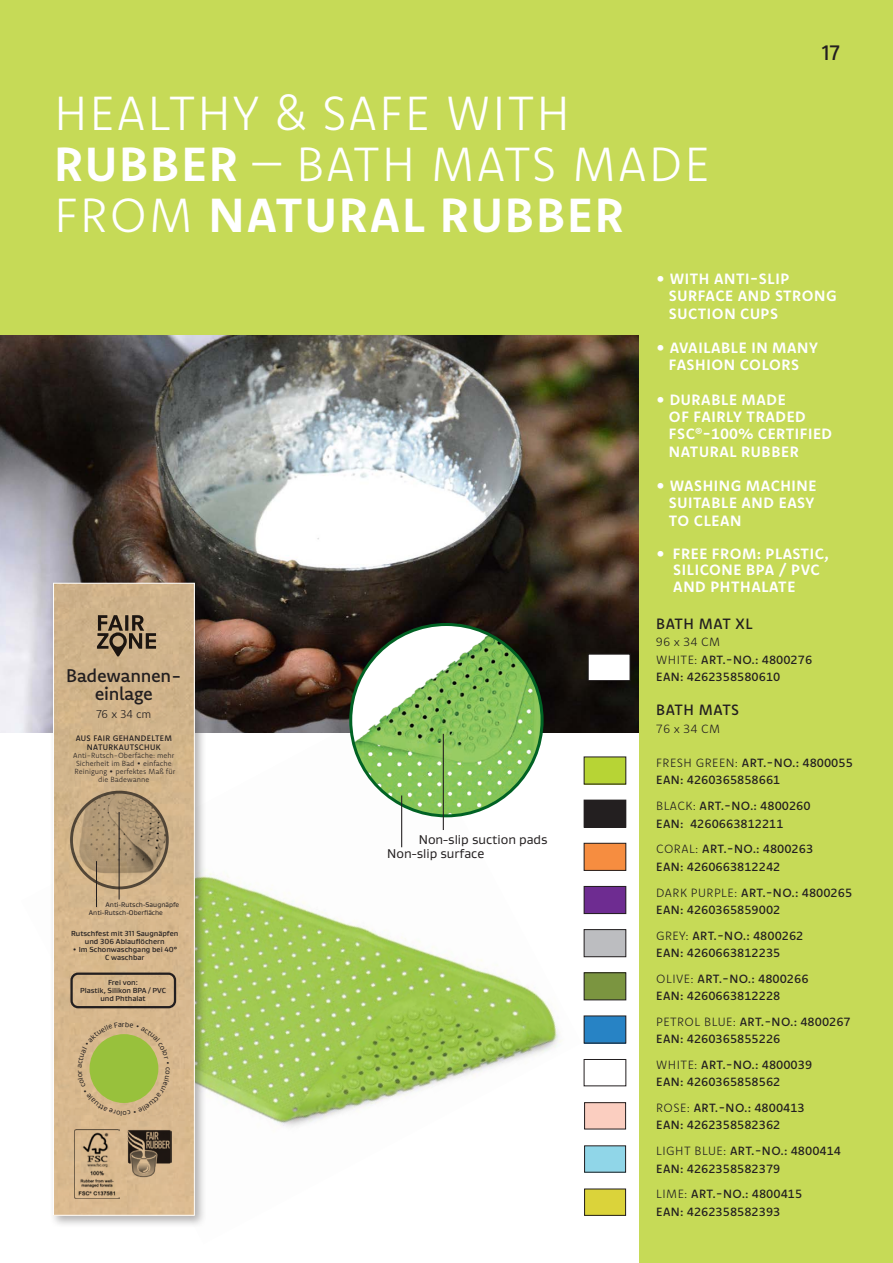
<style>
.page{position:relative;width:893px;height:1263px;background:#c6da57}
.page>*{position:absolute;margin:0;border:0;box-sizing:border-box;transform-origin:0 0}
.Fliesstext{font:700 48px/51px "Komet Pro";letter-spacing:.04em;color:#fff}
.Fliesstext-2{font:300 48px "Komet Pro";letter-spacing:.04em;color:#fff}
.t1{font:500 21px "Komet Pro";color:#231f20}
.t2{font:500 18.3px/18.3px "Komet Pro";letter-spacing:-.02em;color:#231f20;text-align:center}
.t3{font:700 15px/17.2px "Komet Pro";letter-spacing:.04em;color:#fff}
.t4{font:500 15px "Komet Pro";letter-spacing:.03em;color:#231f20}
.t5{font:13.05px "Gustan";color:#231f20}
.t6{font:500 12px "Komet Pro";color:#231f20}
.t7{font:300 12px "Komet Pro";color:#231f20}
.t8{font:300 11.55px "Komet Pro";color:#231f20}
.t9{font:500 8.1px/8.6px "Komet Pro";letter-spacing:.04em;color:#231f20;text-align:center}
.t10{font:500 7.5px/8.1px "Gustan";color:#231f20;text-align:center}
.t11{font:300 7.5px/8.1px "Komet Pro";color:#231f20;text-align:center}
.t12{font:6.9px/7.9px "Gustan";color:#231f20}
.s1{font-weight:300}
</style>
<div class="page">
<div style="left:0;top:336px;width:639px;height:927px;background:#fff"></div>
<img style="left:207px;top:737px;width:355px;height:390px">
<img style="left:0;top:336px;width:639px;height:397px">
<div style="left:49px;top:579px;width:158px;height:649px;background:#231f20;opacity:.35"></div>
<img style="left:55px;top:585px;width:138px;height:629px">
<div style="left:70px;top:972px;width:106px;height:36px;border:2px solid #231f20;border-radius:7px"></div>
<svg style="left:97px;top:615px;width:59px;height:43px"></svg>
<img style="left:72px;top:792px;width:95px;height:85px">
<div style="left:70px;top:791px;width:99px;height:98px;border:3px solid #636366;border-radius:50%"></div>
<hr style="left:96px;top:861px;width:1px;height:46px;background:#231f20">
<hr style="left:119px;top:812px;width:1px;height:87px;background:#231f20">
<img style="left:75px;top:1129px;width:44px;height:69px">
<img style="left:127px;top:1129px;width:45px;height:49px">
<div style="left:53px;top:583px;width:142px;height:633px;border:1px solid #fff"></div>
<img style="left:351px;top:624px;width:191px;height:192px;border-radius:96px">
<hr style="left:401px;top:795px;width:1px;height:52px;background:#231f20">
<hr style="left:443px;top:734px;width:1px;height:96px;background:#231f20">
<div style="left:584px;top:929px;width:42px;height:28px;background:#bcbdc0"></div>
<div style="left:584px;top:929px;width:42px;height:28px;border:1px solid #231f20"></div>
<div style="left:584px;top:973px;width:42px;height:27px;background:#7b9540"></div>
<div style="left:584px;top:972px;width:42px;height:28px;border:1px solid #231f20"></div>
<div style="left:584px;top:1016px;width:42px;height:27px;background:#2783c5"></div>
<div style="left:584px;top:1059px;width:42px;height:27px;border:1px solid #231f20"></div>
<div style="left:588px;top:654px;width:42px;height:26px;background:#fff"></div>
<div style="left:588px;top:654px;width:42px;height:27px;border:1px solid #231f20"></div>
<div style="left:584px;top:886px;width:42px;height:27px;background:#6e2c91"></div>
<div style="left:584px;top:886px;width:42px;height:28px;border:1px solid #231f20"></div>
<div style="left:584px;top:800px;width:42px;height:27px;background:#231f20"></div>
<div style="left:584px;top:757px;width:42px;height:27px;background:#b7d435"></div>
<div style="left:584px;top:843px;width:42px;height:27px;background:#f68d40"></div>
<div style="left:584px;top:843px;width:42px;height:28px;border:1px solid #231f20"></div>
<div style="left:585px;top:1103px;width:41px;height:26px;background:#fbcec0"></div>
<div style="left:584px;top:1102px;width:42px;height:27px;border:1px solid #231f20"></div>
<div style="left:585px;top:1146px;width:41px;height:26px;background:#90d6e8"></div>
<div style="left:584px;top:1145px;width:42px;height:27px;border:1px solid #231f20"></div>
<div style="left:585px;top:1189px;width:41px;height:26px;background:#dbd33a"></div>
<div style="left:584px;top:1189px;width:42px;height:27px;border:1px solid #231f20"></div>
<svg style="left:78px;top:1022px;width:92px;height:94px"></svg>
<p class="Fliesstext-2" style="left:54px;top:82px;width:517px">HEALTHY &amp; SAFE WITH</p>
<p class="Fliesstext" style="left:54px;top:138px;width:657px">RUBBER <span class="s1">– BATH MATS MADE<br>FROM</span> NATURAL RUBBER</p>
<p class="t1" style="left:822px;top:39px;width:19px">17</p>
<p class="t2" style="left:66px;top:666px;width:117px">Badewannen&shy;einlage</p>
<p class="t8" style="left:96px;top:706px;width:57px">76 x 34 cm</p>
<p class="t9" style="left:76px;top:734px;width:98px">AUS FAIR GEHANDELTEM<br>NATURKAUTSCHUK</p>
<p class="t11" style="left:73px;top:751px;width:103px">Anti-Rutsch-Oberfäche: mehr<br>Sicherheit im Bad • einfache<br>Reinigung • perfektes Maß für die Badewanne</p>
<p class="t12" style="left:89px;top:900px;width:92px;text-indent:17px">Anti-Rutsch-Saugnäpfe<br>Anti-Rutsch-Oberfläche</p>
<p class="t10" style="left:71px;top:929px;width:109px">Rutschfest mit 311 Saugnäpfen und 306 Ablauflöchern</p>
<p class="t10" style="left:73px;top:945px;width:106px">• Im Schonwaschgang bei 40°<br>C waschbar</p>
<p class="t10" style="left:80px;top:978px;width:87px">Frei von:<br>Plastik, Silikon BPA / PVC und Phthalat</p>
<p class="t5" style="left:419px;top:830px;width:130px">Non-slip suction pads</p>
<p class="t5" style="left:387px;top:845px;width:98px">Non-slip surface</p>
<p class="t3" style="left:669px;top:270px;width:169px;text-indent:-13px">• WITH ANTI-SLIP<br>SURFACE AND STRONG<br>SUCTION CUPS</p>
<p class="t3" style="left:656px;top:339px;width:164px;text-align:center">• AVAILABLE IN MANY<br>FASHION COLORS</p>
<p class="t3" style="left:669px;top:391px;width:165px;text-indent:-13px">• DURABLE MADE<br>OF FAIRLY TRADED<br>FSC®-100% CERTIFIED<br>NATURAL RUBBER</p>
<p class="t3" style="left:669px;top:477px;width:149px;text-indent:-13px">• WASHING MACHINE<br>SUITABLE AND EASY<br>TO CLEAN</p>
<p class="t3" style="left:673px;top:545px;width:157px;line-height:16.5px;text-indent:-17px">• FREE FROM: PLASTIC,<br>SILICONE BPA / PVC<br>AND PHTHALATE</p>
<p class="t4" style="left:656px;top:614px;width:98px">BATH MAT XL</p>
<p class="t7" style="left:656px;top:634px;width:66px">96 x 34 CM</p>
<p class="t6" style="left:656px;top:652px;width:158px"><span class="s1">WHITE:</span> ART.-NO.: 4800276</p>
<p class="t6" style="left:656px;top:669px;width:126px">EAN: 4262358580610</p>
<p class="t4" style="left:656px;top:700px;width:84px">BATH MATS</p>
<p class="t7" style="left:656px;top:721px;width:66px">76 x 34 CM</p>
<p class="t6" style="left:656px;top:755px;width:198px"><span class="s1">FRESH GREEN:</span> ART.-NO.: 4800055</p>
<p class="t6" style="left:656px;top:772px;width:126px">EAN: 4260365858661</p>
<p class="t6" style="left:656px;top:798px;width:156px"><span class="s1">BLACK:</span> ART.-NO.: 4800260</p>
<p class="t6" style="left:656px;top:815px;width:129px">EAN: 4260663812211</p>
<p class="t6" style="left:656px;top:841px;width:159px"><span class="s1">CORAL:</span> ART.-NO.: 4800263</p>
<p class="t6" style="left:656px;top:859px;width:126px">EAN: 4260663812242</p>
<p class="t6" style="left:656px;top:884px;width:198px"><span class="s1">DARK PURPLE:</span> ART.-NO.: 4800265</p>
<p class="t6" style="left:656px;top:902px;width:126px">EAN: 4260365859002</p>
<p class="t6" style="left:656px;top:928px;width:149px"><span class="s1">GREY:</span> ART.-NO.: 4800262</p>
<p class="t6" style="left:656px;top:945px;width:126px">EAN: 4260663812235</p>
<p class="t6" style="left:656px;top:971px;width:154px"><span class="s1">OLIVE:</span> ART.-NO.: 4800266</p>
<p class="t6" style="left:656px;top:988px;width:126px">EAN: 4260663812228</p>
<p class="t6" style="left:656px;top:1014px;width:196px"><span class="s1">PETROL BLUE:</span> ART.-NO.: 4800267</p>
<p class="t6" style="left:656px;top:1031px;width:126px">EAN: 4260365855226</p>
<p class="t6" style="left:656px;top:1057px;width:158px"><span class="s1">WHITE:</span> ART.-NO.: 4800039</p>
<p class="t6" style="left:656px;top:1074px;width:126px">EAN: 4260365858562</p>
<p class="t6" style="left:656px;top:1100px;width:150px"><span class="s1">ROSE:</span> ART.-NO.: 4800413</p>
<p class="t6" style="left:656px;top:1117px;width:126px">EAN: 4262358582362</p>
<p class="t6" style="left:656px;top:1143px;width:186px"><span class="s1">LIGHT BLUE:</span> ART.-NO.: 4800414</p>
<p class="t6" style="left:656px;top:1160px;width:126px">EAN: 4262358582379</p>
<p class="t6" style="left:656px;top:1186px;width:148px"><span class="s1">LIME:</span> ART.-NO.: 4800415</p>
<p class="t6" style="left:656px;top:1204px;width:126px">EAN: 4262358582393</p>
</div>
